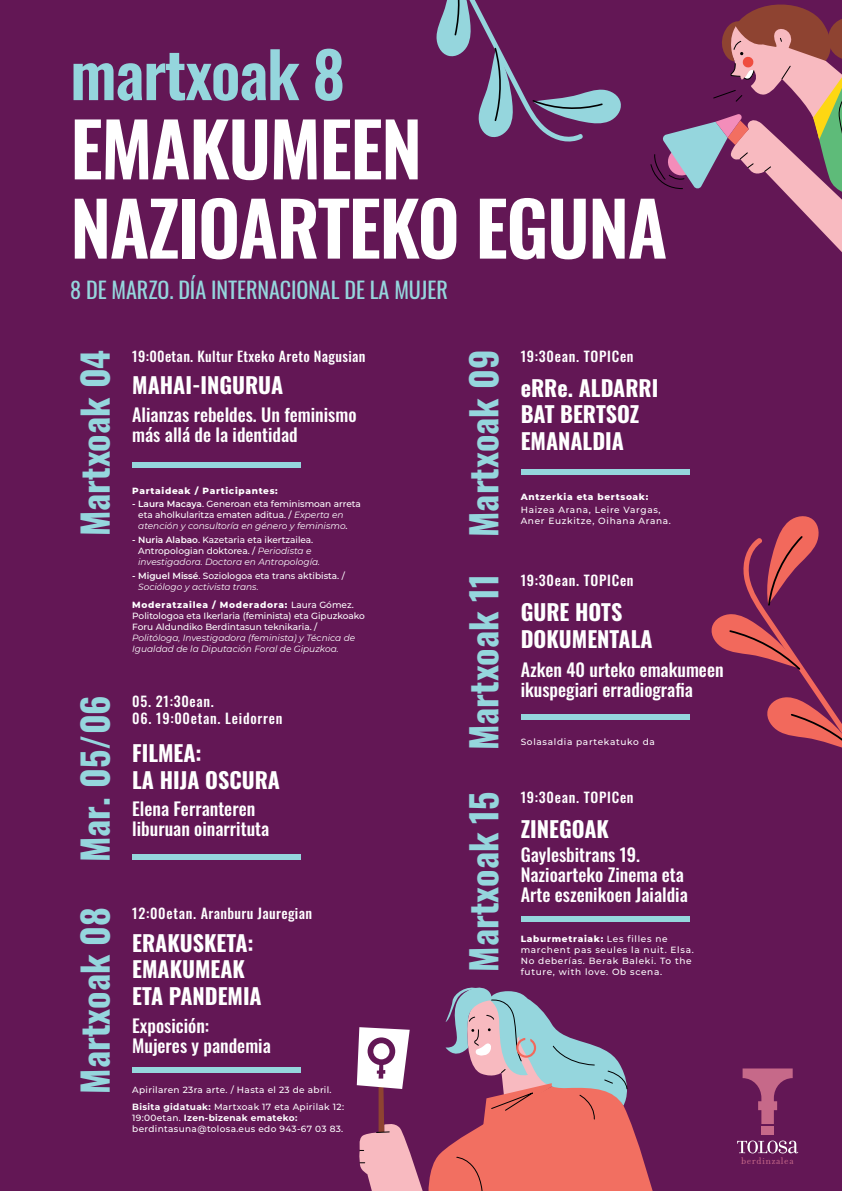
<style>
.page{position:relative;width:842px;height:1191px;background:#631755}
.page>*{position:absolute;margin:0;border:0;box-sizing:border-box;transform-origin:0 0}
.t1{font:600 73.9px/79.2px "Oswald";letter-spacing:-.02em;color:#fff}
.t2{font:600 62.8px "Oswald";letter-spacing:-.02em;color:#95d6dd}
.t3{font:700 36px "Oswald";color:#95d6dd}
.t4{font:22.2px "Oswald";letter-spacing:-.005em;color:#95d6dd}
.t5{font:700 22px/26.4px "Oswald";color:#fff}
.t6{font:500 18px/20px "Oswald";color:#fff}
.t7{font:500 14px "Oswald";letter-spacing:.05em;color:#fff}
.t8{font:500 14px "Oswald";letter-spacing:.025em;color:#fff}
.t9{font:10.2px "Filosofia";letter-spacing:.06em;color:#c66989}
.t10{font:500 9px/11px "Montserrat";color:#fff}
.t11{font:500 9px/11px "Montserrat";letter-spacing:.075em;color:#fff}
.t12{font:500 9px/16px "Montserrat";letter-spacing:.02em;color:#fff}
.t13{font:italic 9px/11px "Montserrat";color:#fff}
.t14{font:800 9px "Montserrat";letter-spacing:.075em;color:#fff}
.s1{font-weight:600}
.s2{font-weight:400;font-style:italic}
.s3{font-weight:800}
.s4{font-weight:700}
</style>
<div class="page">
<svg style="left:357px;top:987px;width:296px;height:204px"></svg>
<div style="left:132px;top:462px;width:169px;height:6px;background:#95d6dd"></div>
<div style="left:132px;top:854px;width:169px;height:5px;background:#95d6dd"></div>
<div style="left:132px;top:1067px;width:169px;height:5px;background:#95d6dd"></div>
<svg style="left:737px;top:1140px;width:61px;height:13px"></svg>
<div style="left:761px;top:1126px;width:13px;height:8px;background:#c66989"></div>
<svg style="left:743px;top:1068px;width:50px;height:56px"></svg>
<div style="left:521px;top:469px;width:169px;height:6px;background:#95d6dd"></div>
<svg style="left:711px;top:516px;width:131px;height:232px"></svg>
<div style="left:521px;top:714px;width:169px;height:5px;background:#95d6dd"></div>
<div style="left:521px;top:916px;width:169px;height:5px;background:#95d6dd"></div>
<svg style="left:650px;top:4px;width:192px;height:248px"></svg>
<svg style="left:436px;top:0;width:185px;height:142px"></svg>
<h2 class="t2" style="left:70px;top:42px;width:276px">martxoak 8</h2>
<h1 class="t1" style="left:70px;top:114px;width:599px">EMAKUMEEN<br>NAZIOARTEKO EGUNA</h1>
<h3 class="t4" style="left:70px;top:270px;width:379px">8 DE MARZO. DÍA INTERNACIONAL DE LA MUJER</h3>
<h3 class="t3" style="left:76px;top:536px;width:188px;rotate:-90deg">Martxoak 04</h3>
<h3 class="t3" style="left:76px;top:862px;width:168px;rotate:-90deg">Mar. 05/06</h3>
<h3 class="t3" style="left:76px;top:1093px;width:188px;rotate:-90deg">Martxoak 08</h3>
<h3 class="t8" style="left:132px;top:348px;width:235px">19:00etan. Kultur Etxeko Areto Nagusian</h3>
<h3 class="t5" style="left:132px;top:373px;width:152px">MAHAI-INGURUA</h3>
<h3 class="t6" style="left:132px;top:406px;width:226px">Alianzas rebeldes. Un feminismo más allá de la identidad</h3>
<p class="t14" style="left:132px;top:484px;width:147px">Partaideak / Participantes:</p>
<p class="t10" style="left:138px;top:498px;width:224px;text-indent:-6px"><span class="s1">- Laura Macaya</span>. Generoan eta feminismoan arreta eta aholkularitza ematen aditua. / <span class="s2">Experta en atención y consultoría en género y feminismo</span>.</p>
<p class="t10" style="left:138px;top:534px;width:183px;text-indent:-6px"><span class="s1">- Nuria Alabao</span>. Kazetaria eta ikertzailea.<br>Antropologian doktorea. / <span class="s2">Periodista e investigadora. Doctora en Antropología.</span></p>
<p class="t10" style="left:138px;top:570px;width:208px;text-indent:-6px"><span class="s1">- Miguel Missé</span>. Soziologoa eta trans aktibista. /<br><span class="s2">Sociólogo y activista trans.</span></p>
<p class="t10" style="left:132px;top:599px;width:234px"><span class="s3">Moderatzailea / Moderadora:</span> Laura Gómez.<br>Politologoa eta Ikerlaria (feminista) eta Gipuzkoako<br>Foru Aldundiko Berdintasun teknikaria. /</p>
<p class="t13" style="left:132px;top:632px;width:224px">Politóloga, Investigadora (feminista) y Técnica de<br>Igualdad de la Diputación Foral de Gipuzkoa.</p>
<h3 class="t7" style="left:132px;top:694px;width:83px">05. 21:30ean.</h3>
<h3 class="t7" style="left:132px;top:711px;width:152px">06. 19:00etan. Leidorren</h3>
<h3 class="t5" style="left:132px;top:741px;width:149px">FILMEA:<br>LA HIJA OSCURA</h3>
<h3 class="t6" style="left:132px;top:800px;width:139px">Elena Ferranteren liburuan oinarrituta</h3>
<h3 class="t8" style="left:132px;top:905px;width:181px">12:00etan. Aranburu Jauregian</h3>
<h3 class="t5" style="left:132px;top:931px;width:131px">ERAKUSKETA:<br>EMAKUMEAK<br>ETA PANDEMIA</h3>
<h3 class="t6" style="left:132px;top:1016px;width:140px">Exposición:<br>Mujeres y pandemia</h3>
<p class="t12" style="left:132px;top:1082px;width:213px">Apirilaren 23ra arte. / Hasta el 23 de abril.<br><span class="s4">Bisita gidatuak:</span> Martxoak 17 eta Apirilak 12:</p>
<p class="t12" style="left:132px;top:1111px;width:213px;line-height:11px">19:00etan. <span class="s4">Izen-bizenak emateko: </span>berdintasuna@tolosa.eus edo 943-67 03 83.</p>
<h3 class="t3" style="left:465px;top:537px;width:189px;rotate:-90deg">Martxoak 09</h3>
<h3 class="t3" style="left:465px;top:750px;width:177px;rotate:-90deg">Martxoak 11</h3>
<h3 class="t3" style="left:465px;top:971px;width:182px;rotate:-90deg">Martxoak 15</h3>
<h3 class="t7" style="left:521px;top:348px;width:114px">19:30ean. TOPICen</h3>
<h3 class="t5" style="left:521px;top:376px;width:139px">eRRe. ALDARRI<br>BAT BERTSOZ<br>EMANALDIA</h3>
<p class="t14" style="left:521px;top:490px;width:129px">Antzerkia eta bertsoak:</p>
<p class="t11" style="left:521px;top:504px;width:152px">Haizea Arana, Leire Vargas,<br>Aner Euzkitze, Oihana Arana.</p>
<h3 class="t7" style="left:521px;top:573px;width:114px">19:30ean. TOPICen</h3>
<h3 class="t5" style="left:521px;top:600px;width:133px">GURE HOTS<br>DOKUMENTALA</h3>
<h3 class="t6" style="left:521px;top:660px;width:204px">Azken 40 urteko emakumeen ikuspegiari erradiografia</h3>
<p class="t11" style="left:521px;top:736px;width:136px">Solasaldia partekatuko da</p>
<h3 class="t7" style="left:521px;top:790px;width:114px">19:30ean. TOPICen</h3>
<h3 class="t5" style="left:521px;top:817px;width:90px">ZINEGOAK</h3>
<h3 class="t6" style="left:521px;top:846px;width:169px">Gaylesbitrans 19.<br>Nazioarteko Zinema eta<br>Arte eszenikoen Jaialdia</h3>
<p class="t11" style="left:521px;top:932px;width:175px"><span class="s3">Laburmetraiak:</span> Les filles ne marchent pas seules la nuit. Elsa.<br>No deberías. Berak Baleki. To the future, with love. Ob scena.</p>
<p class="t9" style="left:741px;top:1154px;width:54px">berdinzalea</p>
</div>
